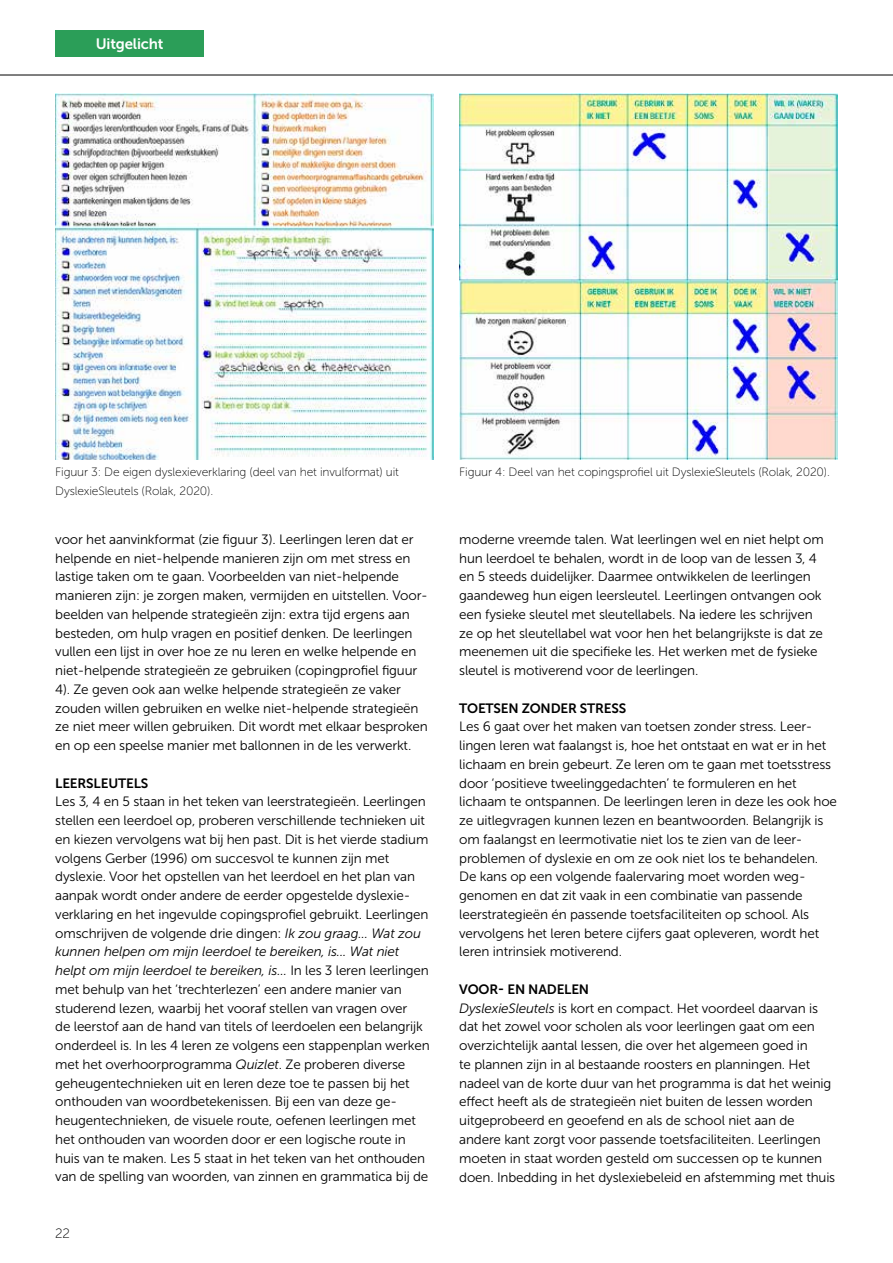
<style>
.page{position:relative;width:893px;height:1263px;background:#fff}
.page>*{position:absolute;margin:0;border:0;box-sizing:border-box;transform-origin:0 0}
.t1{font:15px "Museo Sans 700";letter-spacing:-.01em;color:#fff}
.t2{font:13.5px/18.8px "Museo Sans 300";letter-spacing:-.01em;color:#000}
.t3{font:13.5px "Museo Sans 700";letter-spacing:-.01em;color:#000}
.t4{font:13.5px "Museo Sans 100";color:#000}
.t5{font:12px/18.8px "Museo Sans 100";letter-spacing:-.01em;color:#000}
.s1{font-style:italic}
</style>
<div class="page">
<hr style="left:0;top:75px;width:893px;height:1px;background:#000">
<div style="left:55px;top:30px;width:149px;height:26px;background:#2b9e58"></div>
<img style="left:55px;top:94px;width:379px;height:366px">
<img style="left:459px;top:94px;width:379px;height:366px">
<p class="t1" style="left:96px;top:35px;width:69px">Uitgelicht</p>
<p class="t5" style="left:55px;top:463px;width:345px">Figuur 3: De eigen dyslexieverklaring (deel van het invulformat) uit<br>DyslexieSleutels (Rolak, 2020).</p>
<p class="t5" style="left:459px;top:463px;width:372px">Figuur 4: Deel van het copingsprofiel uit DyslexieSleutels (Rolak, 2020).</p>
<p class="t2" style="left:55px;top:530px;width:374px">voor het aanvinkformat (zie figuur 3). Leerlingen leren dat er helpende en niet-helpende manieren zijn om met stress en lastige taken om te gaan. Voorbeelden van niet-helpende manieren zijn: je zorgen maken, vermijden en uitstellen. Voor&shy;beelden van helpende strategieën zijn: extra tijd ergens aan besteden, om hulp vragen en positief denken. De leerlingen vullen een lijst in over hoe ze nu leren en welke helpende en niet-helpende strategieën ze gebruiken (copingprofiel figuur 4). Ze geven ook aan welke helpende strategieën ze vaker zouden willen gebruiken en welke niet-helpende strategieën ze niet meer willen gebruiken. Dit wordt met elkaar besproken en op een speelse manier met ballonnen in de les verwerkt.</p>
<p class="t3" style="left:55px;top:775px;width:94px">LEERSLEUTELS</p>
<p class="t2" style="left:55px;top:792px;width:376px">Les 3, 4 en 5 staan in het teken van leerstrategieën. Leerlingen stellen een leerdoel op, proberen verschillende technieken uit en kiezen vervolgens wat bij hen past. Dit is het vierde stadium volgens Gerber (1996) om succesvol te kunnen zijn met dyslexie. Voor het opstellen van het leerdoel en het plan van aanpak wordt onder andere de eerder opgestelde dyslexie&shy;verklaring en het ingevulde copingsprofiel gebruikt. Leerlingen omschrijven de volgende drie dingen: <span class="s1">Ik zou graag… Wat zou kunnen helpen om mijn leerdoel te bereiken, is... Wat niet helpt om mijn leerdoel te bereiken, is…</span> In les 3 leren leerlingen met behulp van het ‘trechterlezen’ een andere manier van studerend lezen, waarbij het vooraf stellen van vragen over<br>de leerstof aan de hand van titels of leerdoelen een belangrijk onderdeel is. In les 4 leren ze volgens een stappenplan werken met het overhoorprogramma <span class="s1">Quizlet</span>. Ze proberen diverse geheugentechnieken uit en leren deze toe te passen bij het onthouden van woordbetekenissen. Bij een van deze ge&shy;heugentechnieken, de visuele route, oefenen leerlingen met het onthouden van woorden door er een logische route in huis van te maken. Les 5 staat in het teken van het onthouden van de spelling van woorden, van zinnen en grammatica bij de</p>
<p class="t4" style="left:55px;top:1226px;width:16px">22</p>
<p class="t2" style="left:459px;top:530px;width:366px">moderne vreemde talen. Wat leerlingen wel en niet helpt om hun leerdoel te behalen, wordt in de loop van de lessen 3, 4 en 5 steeds duidelijker. Daarmee ontwikkelen de leerlingen gaandeweg hun eigen leersleutel. Leerlingen ontvangen ook een fysieke sleutel met sleutellabels. Na iedere les schrijven ze op het sleutellabel wat voor hen het belangrijkste is dat ze meenemen uit die specifieke les. Het werken met de fysieke sleutel is motiverend voor de leerlingen.</p>
<p class="t3" style="left:459px;top:700px;width:169px">TOETSEN ZONDER STRESS</p>
<p class="t2" style="left:459px;top:717px;width:379px">Les 6 gaat over het maken van toetsen zonder stress. Leer&shy;lingen leren wat faalangst is, hoe het ontstaat en wat er in het lichaam en brein gebeurt. Ze leren om te gaan met toetsstress door ‘positieve tweelinggedachten’ te formuleren en het lichaam te ontspannen. De leerlingen leren in deze les ook hoe ze uitlegvragen kunnen lezen en beantwoorden. Belangrijk is om faalangst en leermotivatie niet los te zien van de leer&shy;problemen of dyslexie en om ze ook niet los te behandelen.<br>De kans op een volgende faalervaring moet worden weg&shy;genomen en dat zit vaak in een combinatie van passende leerstrategieën én passende toetsfaciliteiten op school. Als vervolgens het leren betere cijfers gaat opleveren, wordt het leren intrinsiek motiverend.</p>
<p class="t3" style="left:459px;top:982px;width:131px">VOOR- EN NADELEN</p>
<p class="t2" style="left:459px;top:999px;width:378px"><span class="s1">DyslexieSleutels</span> is kort en compact. Het voordeel daarvan is dat het zowel voor scholen als voor leerlingen gaat om een overzichtelijk aantal lessen, die over het algemeen goed in<br>te plannen zijn in al bestaande roosters en planningen. Het nadeel van de korte duur van het programma is dat het weinig effect heeft als de strategieën niet buiten de lessen worden uitgeprobeerd en geoefend en als de school niet aan de andere kant zorgt voor passende toetsfaciliteiten. Leerlingen moeten in staat worden gesteld om successen op te kunnen doen. Inbedding in het dyslexiebeleid en afstemming met thuis</p>
</div>
